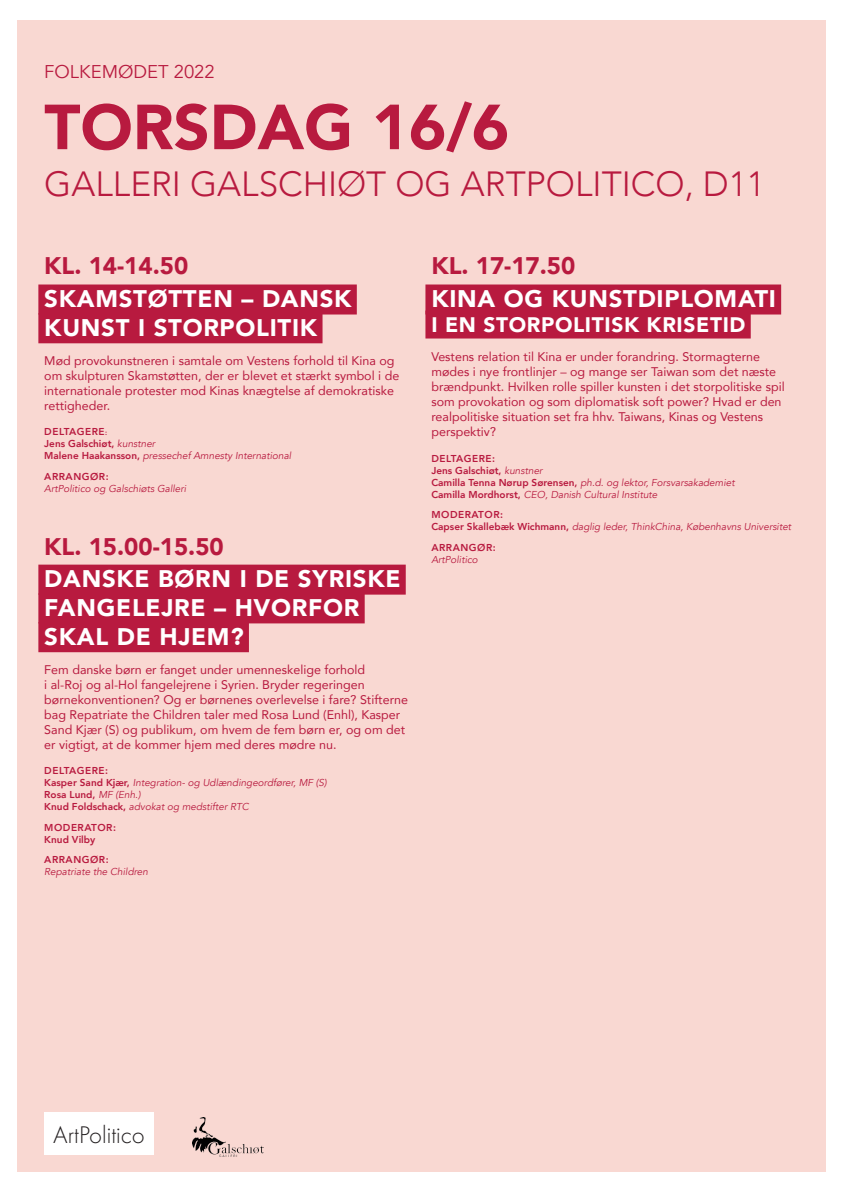
<style>
.page{position:relative;width:843px;height:1192px;background:#fff}
.page>*{position:absolute;margin:0;border:0;box-sizing:border-box;transform-origin:0 0}
.Dato{font:900 62.9px "Avenir";color:#b81a3f}
.Dato-2{font:300 34.95px "Avenir";color:#b81a3f}
.Dato-3{font:300 24.95px "Futura PT";color:#231f20}
.Stor_titel{font:900 24px "Avenir";letter-spacing:.03em;color:#fff}
.stor_tid{font:900 24px "Avenir";color:#b81a3f}
.Titel{font:900 20.95px "Avenir";letter-spacing:.03em;color:#fff}
.Dato-4{font:18.45px "Avenir";color:#b81a3f}
.stort_tekst{font:12.5px/15px "Avenir";color:#b81a3f}
.Stor_navn{font:italic 10px "Avenir";color:#b81a3f}
.Stor_deltager{font:800 10px "Avenir";letter-spacing:.05em;color:#b81a3f}
.Stor_navn-2{font:800 10px "Avenir";color:#b81a3f}
.s1{font-size:7px}
.s2{font-weight:400;font-style:italic}
.s3{font-weight:800;font-style:normal}
</style>
<div class="page">
<div style="left:17px;top:20px;width:809px;height:1152px;background:#f9d8d2"></div>
<div style="left:38px;top:285px;width:319px;height:30px;background:#b81a3f"></div>
<div style="left:38px;top:313px;width:284px;height:30px;background:#b81a3f"></div>
<div style="left:38px;top:565px;width:368px;height:30px;background:#b81a3f"></div>
<div style="left:38px;top:593px;width:327px;height:30px;background:#b81a3f"></div>
<div style="left:38px;top:622px;width:211px;height:30px;background:#b81a3f"></div>
<div style="left:425px;top:285px;width:356px;height:30px;background:#b81a3f"></div>
<div style="left:425px;top:311px;width:325px;height:28px;background:#b81a3f"></div>
<div style="left:44px;top:1112px;width:110px;height:43px;background:#fff"></div>
<img style="left:192px;top:1117px;width:71px;height:40px">
<p class="Dato-4" style="left:44px;top:61px;width:172px">FOLKEMØDET 2022</p>
<p class="Dato" style="left:44px;top:73px;width:466px">TORSDAG 16/6</p>
<p class="Dato-2" style="left:44px;top:163px;width:722px">GALLERI GALSCHIØT OG ARTPOLITICO, D11</p>
<p class="stor_tid" style="left:44px;top:246px;width:145px">KL. 14-14.50</p>
<p class="Stor_titel" style="left:44px;top:278px;width:309px">SKAMSTØTTEN – DANSK</p>
<p class="Stor_titel" style="left:44px;top:307px;width:274px">KUNST I STORPOLITIK</p>
<p class="stort_tekst" style="left:44px;top:353px;width:356px">Mød provokunstneren i samtale om Vestens forhold til Kina og om skulpturen Skamstøtten, der er blevet et stærkt symbol i de internationale protester mod Kinas knægtelse af demokratiske rettigheder.</p>
<p class="Stor_deltager" style="left:44px;top:424px;width:64px">DELTAGERE<span class="s1">:</span></p>
<p class="Stor_navn-2" style="left:44px;top:436px;width:112px">Jens Galschiøt, <span class="s2">kunstner</span></p>
<p class="Stor_navn" style="left:44px;top:450px;width:248px"><span class="s3">Malene Haakansson,</span> pressechef Amnesty International</p>
<p class="Stor_deltager" style="left:44px;top:469px;width:66px">ARRANGØR:</p>
<p class="Stor_navn" style="left:44px;top:482px;width:143px">ArtPolitico og Galschiøts Galleri</p>
<p class="stor_tid" style="left:44px;top:526px;width:181px">KL. 15.00-15.50</p>
<p class="Stor_titel" style="left:44px;top:558px;width:358px">DANSKE BØRN I DE SYRISKE</p>
<p class="Stor_titel" style="left:44px;top:587px;width:316px">FANGELEJRE – HVORFOR</p>
<p class="Stor_titel" style="left:44px;top:616px;width:201px">SKAL DE HJEM?</p>
<p class="stort_tekst" style="left:44px;top:662px;width:365px">Fem danske børn er fanget under umenneskelige forhold<br>i al-Roj og al-Hol fangelejrene i Syrien. Bryder regeringen børnekonventionen? Og er børnenes overlevelse i fare? Stifterne bag Repatriate the Children taler med Rosa Lund (Enhl), Kasper Sand Kjær (S) og publikum, om hvem de fem børn er, og om det er vigtigt, at de kommer hjem med deres mødre nu.</p>
<p class="Stor_deltager" style="left:44px;top:763px;width:65px">DELTAGERE:</p>
<p class="Stor_navn" style="left:44px;top:777px;width:284px"><span class="s3">Kasper Sand Kjær,</span> Integration- og Udlændingeordfører, MF (S)</p>
<p class="Stor_navn-2" style="left:44px;top:787px;width:98px">Rosa Lund, <span class="s2">MF (Enh.)</span></p>
<p class="Stor_navn" style="left:44px;top:801px;width:206px"><span class="s3">Knud Foldschack,</span> advokat og medstifter RTC</p>
<p class="Stor_deltager" style="left:44px;top:819px;width:73px">MODERATOR:</p>
<p class="Stor_navn-2" style="left:44px;top:831px;width:53px">Knud Vilby</p>
<p class="Stor_deltager" style="left:44px;top:852px;width:66px">ARRANGØR:</p>
<p class="Stor_navn" style="left:44px;top:866px;width:105px">Repatriate the Children</p>
<p class="stor_tid" style="left:431px;top:246px;width:145px">KL. 17-17.50</p>
<p class="Stor_titel" style="left:431px;top:278px;width:346px">KINA OG KUNSTDIPLOMATI</p>
<p class="Titel" style="left:431px;top:307px;width:315px">I EN STORPOLITISK KRISETID</p>
<p class="stort_tekst" style="left:431px;top:349px;width:355px">Vestens relation til Kina er under forandring. Stormagterne mødes i nye frontlinjer – og mange ser Taiwan som det næste brændpunkt. Hvilken rolle spiller kunsten i det storpolitiske spil som provokation og som diplomatisk soft power? Hvad er den realpolitiske situation set fra hhv. Taiwans, Kinas og Vestens perspektiv?</p>
<p class="Stor_deltager" style="left:431px;top:450px;width:65px">DELTAGERE:</p>
<p class="Stor_navn-2" style="left:431px;top:462px;width:113px">Jens Galschiøt, <span class="s2">kunstner</span></p>
<p class="Stor_navn" style="left:431px;top:476px;width:305px"><span class="s3">Camilla Tenna Nørup Sørensen,</span> ph.d. og lektor, Forsvarsakademiet</p>
<p class="Stor_navn" style="left:431px;top:488px;width:227px"><span class="s3">Camilla Mordhorst,</span> CEO, Danish Cultural Institute</p>
<p class="Stor_deltager" style="left:431px;top:507px;width:73px">MODERATOR:</p>
<p class="Stor_navn" style="left:431px;top:521px;width:361px"><span class="s3">Capser Skallebæk Wichmann,</span> daglig leder, ThinkChina, Københavns Universitet</p>
<p class="Stor_deltager" style="left:431px;top:539px;width:66px">ARRANGØR:</p>
<p class="Stor_navn" style="left:431px;top:553px;width:48px">ArtPolitico</p>
<p class="Dato-3" style="left:53px;top:1121px;width:93px">ArtPolitico</p>
</div>
